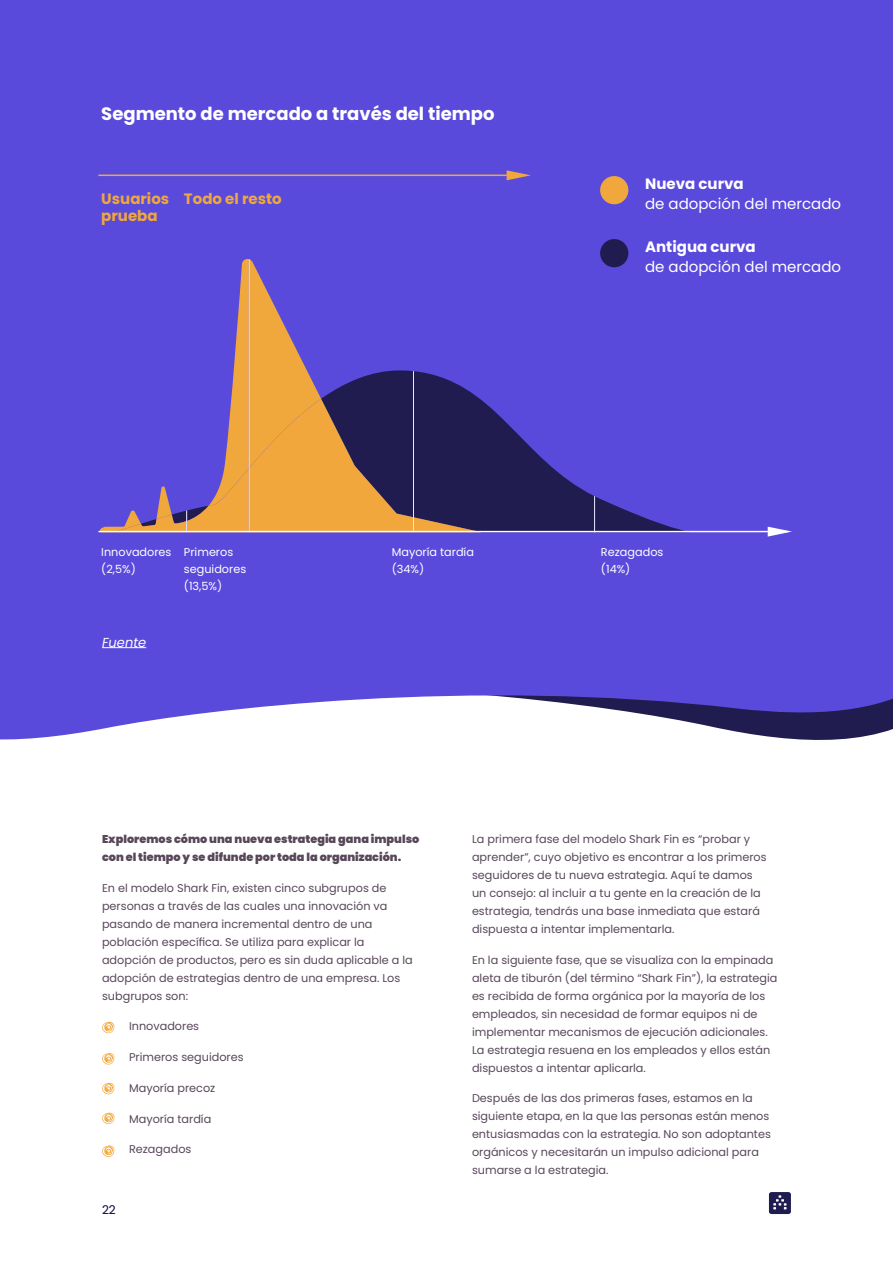
<style>
.page{position:relative;width:893px;height:1263px;background:#fff}
.page>*{position:absolute;margin:0;border:0;box-sizing:border-box;transform-origin:0 0}
.t1{font:700 18px "Poppins";color:#fff}
.t2{font:15px "Poppins";color:#fff}
.t3{font:700 15px/17.1px "Poppins";color:#f0a73b}
.t4{font:700 15px "Poppins";color:#fff}
.t5{font:italic 13.05px "Poppins";color:#fff}
.t6{font:12px "Poppins";color:#0a0047}
.t7{font:11.25px/18px "Poppins";color:#574759}
.t8{font:900 11.25px/18px "Poppins";color:#574759}
.t9{font:11.25px/17.1px "Poppins";color:#fff}
</style>
<div class="page">
<div style="left:0;top:0;width:893px;height:740px;background:#594adb"></div>
<hr style="left:98px;top:175px;width:416px;height:1px;background:#f0a73b">
<svg style="left:768px;top:527px;width:24px;height:10px"></svg>
<svg style="left:507px;top:170px;width:24px;height:10px"></svg>
<div style="left:600px;top:176px;width:28px;height:28px;background:#f0a73b;border-radius:50%"></div>
<div style="left:600px;top:239px;width:28px;height:28px;background:#201c50;border-radius:50%"></div>
<svg style="left:99px;top:259px;width:590px;height:272px;background:#6752a9"></svg>
<hr style="left:98px;top:531px;width:690px;height:1px;background:#fff">
<hr style="left:102px;top:647px;width:44px;height:1px;background:#fff">
<svg style="left:102px;top:1022px;width:12px;height:11px"></svg>
<svg style="left:102px;top:1053px;width:12px;height:11px"></svg>
<svg style="left:102px;top:1083px;width:12px;height:11px"></svg>
<svg style="left:102px;top:1113px;width:12px;height:11px"></svg>
<svg style="left:102px;top:1145px;width:12px;height:12px"></svg>
<svg style="left:769px;top:1192px;width:22px;height:22px"></svg>
<h1 class="t1" style="left:101px;top:103px;width:395px">Segmento de mercado a través del tiempo</h1>
<h2 class="t3" style="left:101px;top:191px;width:70px">Usuarios prueba</h2>
<h2 class="t3" style="left:184px;top:190px;width:99px">Todo el resto</h2>
<h2 class="t4" style="left:645px;top:175px;width:100px">Nueva curva</h2>
<h2 class="t2" style="left:645px;top:195px;width:197px">de adopción del mercado</h2>
<h2 class="t4" style="left:645px;top:238px;width:112px">Antigua curva</h2>
<h2 class="t2" style="left:645px;top:258px;width:197px">de adopción del mercado</h2>
<p class="t9" style="left:101px;top:543px;width:72px">Innovadores (2,5%)</p>
<p class="t9" style="left:184px;top:543px;width:64px">Primeros seguidores (13,5%)</p>
<p class="t5" style="left:102px;top:634px;width:46px">Fuente</p>
<p class="t9" style="left:392px;top:543px;width:84px">Mayoría tardía (34%)</p>
<p class="t9" style="left:601px;top:543px;width:64px">Rezagados (14%)</p>
<p class="t8" style="left:102px;top:830px;width:319px">Exploremos cómo una nueva estrategia gana impulso con el tiempo y se difunde por toda la organización.</p>
<p class="t7" style="left:102px;top:879px;width:312px">En el modelo Shark Fin, existen cinco subgrupos de personas a través de las cuales una innovación va pasando de manera incremental dentro de una población específica. Se utiliza para explicar la adopción de productos, pero es sin duda aplicable a la adopción de estrategias dentro de una empresa. Los subgrupos son:</p>
<p class="t7" style="left:129px;top:1017px;width:72px">Innovadores</p>
<p class="t7" style="left:129px;top:1048px;width:116px">Primeros seguidores</p>
<p class="t7" style="left:129px;top:1079px;width:88px">Mayoría precoz</p>
<p class="t7" style="left:129px;top:1110px;width:84px">Mayoría tardía</p>
<p class="t7" style="left:129px;top:1140px;width:64px">Rezagados</p>
<p class="t6" style="left:102px;top:1203px;width:15px">22</p>
<p class="t7" style="left:472px;top:830px;width:296px">La primera fase del modelo Shark Fin es “probar y aprender”, cuyo objetivo es encontrar a los primeros seguidores de tu nueva estrategia. Aquí te damos un consejo: al incluir a tu gente en la creación de la estrategia, tendrás una base inmediata que estará dispuesta a intentar implementarla.</p>
<p class="t7" style="left:472px;top:951px;width:307px">En la siguiente fase, que se visualiza con la empinada aleta de tiburón (del término “Shark Fin”), la estrategia es recibida de forma orgánica por la mayoría de los empleados, sin necesidad de formar equipos ni de implementar mecanismos de ejecución adicionales.<br>La estrategia resuena en los empleados y ellos están dispuestos a intentar aplicarla.</p>
<p class="t7" style="left:472px;top:1089px;width:300px">Después de las dos primeras fases, estamos en la siguiente etapa, en la que las personas están menos entusiasmadas con la estrategia. No son adoptantes orgánicos y necesitarán un impulso adicional para sumarse a la estrategia.</p>
</div>
